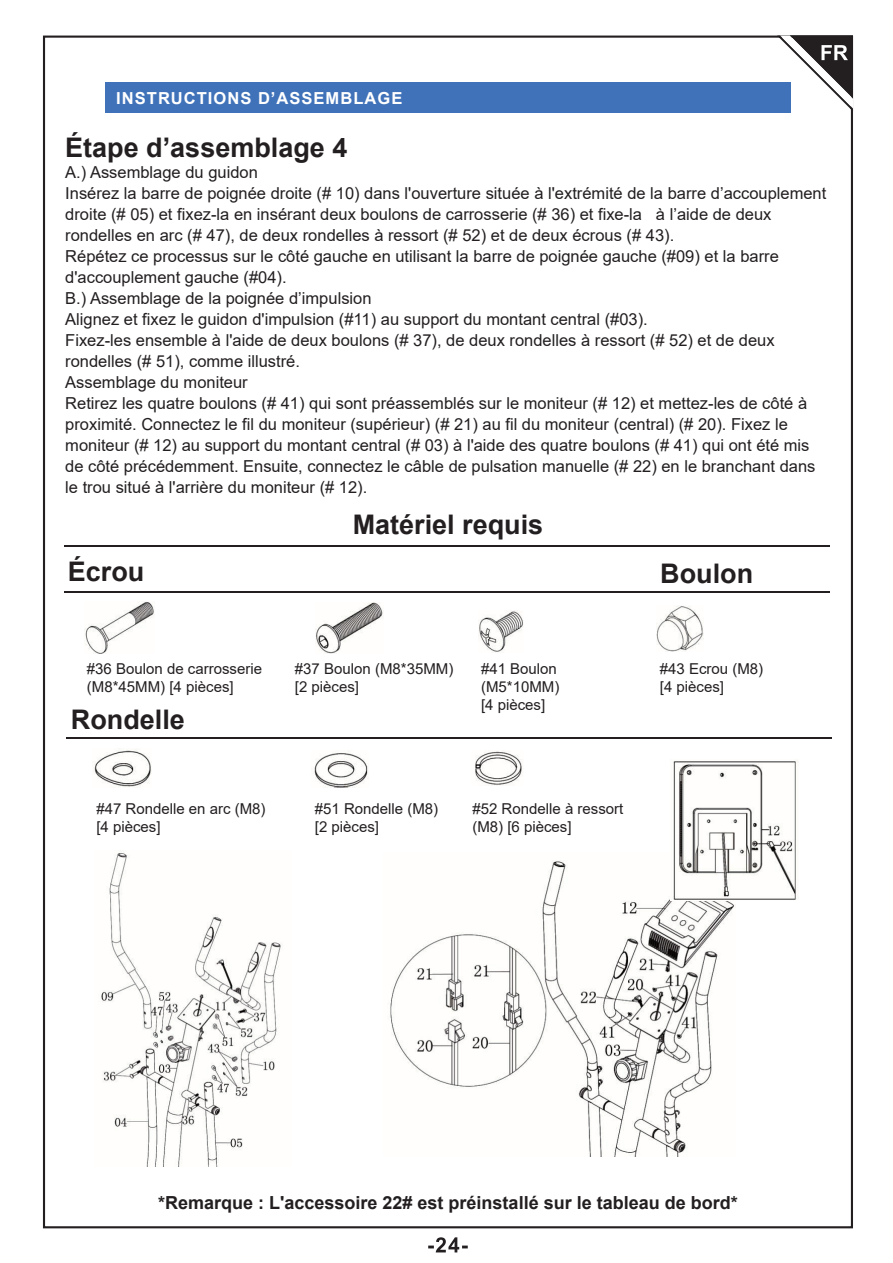
<style>
.page{position:relative;width:893px;height:1263px;background:#fff}
.page>*{position:absolute;margin:0;border:0;box-sizing:border-box;transform-origin:0 0}
.t1{font:700 27px "Arial";color:#231f20}
.t2{font:700 18px "Arial";color:#231f20}
.t3{font:16.5px/21px "Arial";color:#231f20}
.t4{font:700 16.5px "Arial";letter-spacing:.06em;color:#fff}
.t5{font:15px/18px "Arial";color:#231f20}
</style>
<div class="page">
<div style="left:105px;top:82px;width:686px;height:31px;background:#4072b9"></div>
<hr style="left:65px;top:545px;width:765px;height:1px;background:#231f20">
<hr style="left:65px;top:591px;width:765px;height:2px;background:#231f20">
<img style="left:85px;top:602px;width:69px;height:51px">
<img style="left:316px;top:603px;width:67px;height:50px">
<img style="left:478px;top:611px;width:45px;height:41px">
<img style="left:656px;top:606px;width:47px;height:45px">
<img style="left:94px;top:749px;width:57px;height:38px">
<img style="left:314px;top:753px;width:54px;height:35px">
<img style="left:475px;top:751px;width:48px;height:35px">
<hr style="left:66px;top:737px;width:765px;height:2px;background:#231f20">
<img style="left:101px;top:850px;width:180px;height:316px">
<img style="left:390px;top:860px;width:344px;height:297px">
<img style="left:671px;top:761px;width:126px;height:139px">
<svg style="left:777px;top:35px;width:77px;height:79px"></svg>
<svg style="left:428px;top:1237px;width:40px;height:15px"></svg>
<p class="t4" style="left:116px;top:86px;width:288px">INSTRUCTIONS D’ASSEMBLAGE</p>
<h1 class="t1" style="left:65px;top:128px;width:284px">Étape d’assemblage 4</h1>
<p class="t3" style="left:65px;top:161px;width:763px">A.) Assemblage du guidon<br>Insérez la barre de poignée droite (# 10) dans l'ouverture située à l'extrémité de la barre d’accouplement droite (# 05) et fixez-la en insérant deux boulons de carrosserie (# 36) et fixe-la à l’aide de deux rondelles en arc (# 47), de deux rondelles à ressort (# 52) et de deux écrous (# 43).<br>Répétez ce processus sur le côté gauche en utilisant la barre de poignée gauche (#09) et la barre d'accouplement gauche (#04).<br>B.) Assemblage de la poignée d’impulsion<br>Alignez et fixez le guidon d'impulsion (#11) au support du montant central (#03).<br>Fixez-les ensemble à l'aide de deux boulons (# 37), de deux rondelles à ressort (# 52) et de deux rondelles (# 51), comme illustré.<br>Assemblage du moniteur<br>Retirez les quatre boulons (# 41) qui sont préassemblés sur le moniteur (# 12) et mettez-les de côté à proximité. Connectez le fil du moniteur (supérieur) (# 21) au fil du moniteur (central) (# 20). Fixez le moniteur (# 12) au support du montant central (# 03) à l'aide des quatre boulons (# 41) qui ont été mis de côté précédemment. Ensuite, connectez le câble de pulsation manuelle (# 22) en le branchant dans le trou situé à l'arrière du moniteur (# 12).</p>
<h1 class="t1" style="left:68px;top:553px;width:78px">Écrou</h1>
<h1 class="t1" style="left:353px;top:505px;width:192px">Matériel requis</h1>
<h1 class="t1" style="left:660px;top:554px;width:94px">Boulon</h1>
<p class="t5" style="left:87px;top:659px;width:177px">#36 Boulon de carrosserie (M8*45MM) [4 pièces]</p>
<p class="t5" style="left:295px;top:659px;width:160px">#37 Boulon (M8*35MM) [2 pièces]</p>
<p class="t5" style="left:481px;top:659px;width:80px">#41 Boulon (M5*10MM) [4 pièces]</p>
<p class="t5" style="left:660px;top:659px;width:105px">#43 Ecrou (M8) [4 pièces]</p>
<h1 class="t1" style="left:71px;top:700px;width:116px">Rondelle</h1>
<p class="t5" style="left:96px;top:799px;width:171px">#47 Rondelle en arc (M8) [4 pièces]</p>
<p class="t5" style="left:315px;top:799px;width:125px">#51 Rondelle (M8) [2 pièces]</p>
<p class="t5" style="left:472px;top:799px;width:152px">#52 Rondelle à ressort (M8) [6 pièces]</p>
<p class="t2" style="left:158px;top:1189px;width:581px">*Remarque : L'accessoire 22# est préinstallé sur le tableau de bord*</p>
</div>
